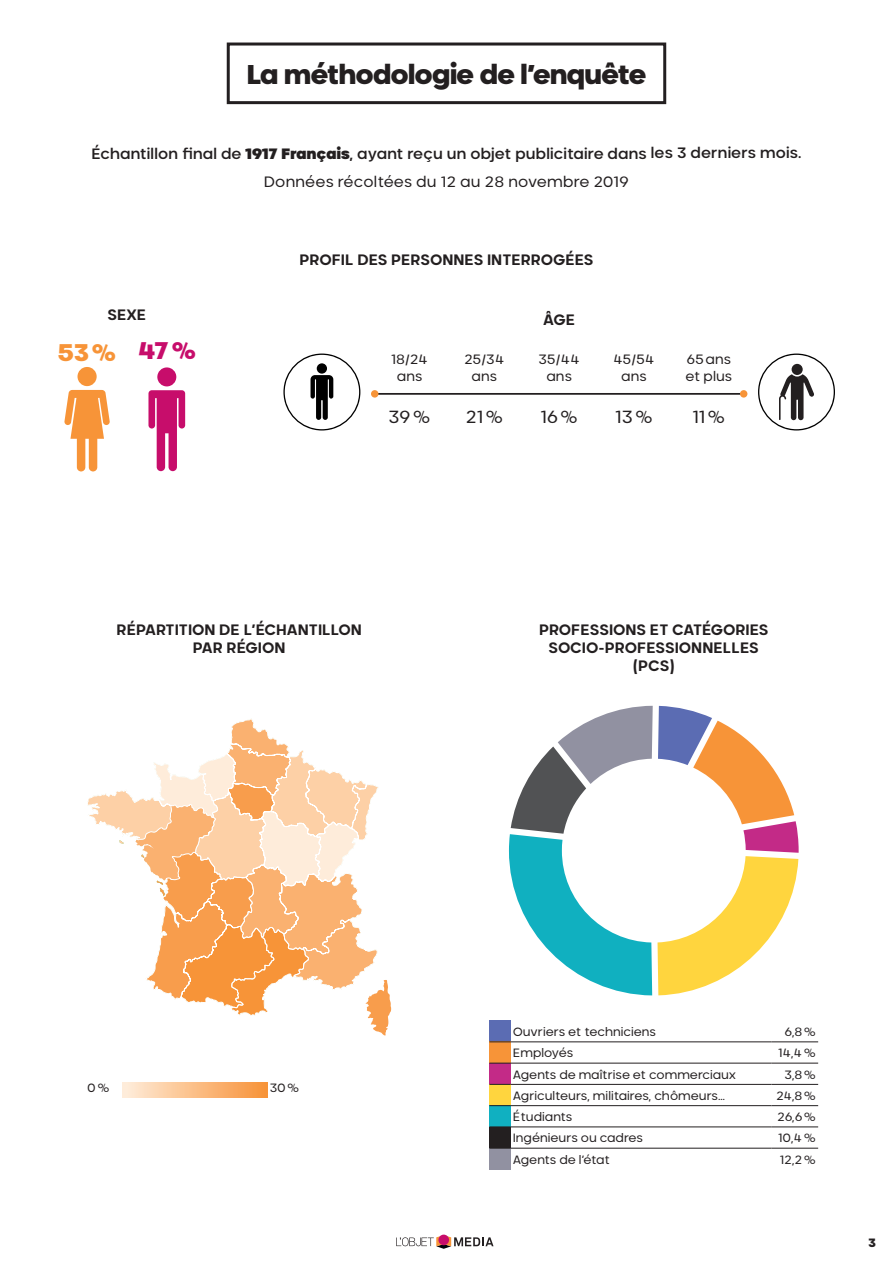
<style>
.page{position:relative;width:893px;height:1263px;background:#fff}
.page>*{position:absolute;margin:0;border:0;box-sizing:border-box;transform-origin:0 0}
.t1{font:27px "Neometric Alt Black";letter-spacing:-.02em;color:#231f20}
.t2{font:900 24px "Neometric";color:#f79438}
.t3{font:17.55px "Neometric";color:#231f20}
.t4{font:700 15px/18px "Neometric Alt";letter-spacing:-.005em;color:#231f20;text-align:center}
.t5{font:500 15px/28px "Neometric";letter-spacing:.01em;color:#231f20;text-align:center}
.t6{font:13.5px/16.2px "Neometric";color:#231f20;text-align:center}
.t7{font:12px "Neometric";color:#231f20}
.t8{font:12px "Neometric Alt Black";color:#231f20}
.s1{font-weight:800}
.s2{font-weight:400}
.s3{color:#c70d6b}
</style>
<div class="page">
<div style="left:227px;top:43px;width:439px;height:61px;border:3px solid #231f20"></div>
<div style="left:78px;top:367px;width:19px;height:19px;background:#f79438;border-radius:50%"></div>
<svg style="left:64px;top:390px;width:46px;height:81px"></svg>
<div style="left:157px;top:367px;width:19px;height:19px;background:#c70d6b;border-radius:50%"></div>
<svg style="left:148px;top:390px;width:37px;height:81px"></svg>
<svg style="left:283px;top:354px;width:77px;height:76px"></svg>
<svg style="left:758px;top:354px;width:77px;height:76px"></svg>
<hr style="left:374px;top:393px;width:370px;height:2px;background:#231f20">
<div style="left:371px;top:390px;width:7px;height:8px;background:#f79438;border-radius:50%"></div>
<div style="left:740px;top:390px;width:7px;height:8px;background:#f79438;border-radius:50%"></div>
<div style="left:489px;top:1020px;width:22px;height:22px;background:#5b6cb3"></div>
<div style="left:489px;top:1042px;width:22px;height:21px;background:#f79438"></div>
<div style="left:489px;top:1063px;width:22px;height:21px;background:#c32a87"></div>
<div style="left:489px;top:1084px;width:22px;height:22px;background:#ffd53e"></div>
<div style="left:489px;top:1106px;width:22px;height:21px;background:#10b0c1"></div>
<div style="left:489px;top:1127px;width:22px;height:21px;background:#231f20"></div>
<div style="left:489px;top:1148px;width:22px;height:21px;background:#9191a1"></div>
<svg style="left:489px;top:1041px;width:22px;height:1px"></svg>
<svg style="left:489px;top:1063px;width:22px;height:1px"></svg>
<svg style="left:489px;top:1084px;width:22px;height:1px"></svg>
<svg style="left:489px;top:1105px;width:22px;height:1px"></svg>
<svg style="left:489px;top:1126px;width:22px;height:1px"></svg>
<svg style="left:489px;top:1148px;width:22px;height:1px"></svg>
<hr style="left:511px;top:1041px;width:260px;height:1px;background:#231f20">
<hr style="left:771px;top:1041px;width:47px;height:1px;background:#231f20">
<hr style="left:511px;top:1063px;width:260px;height:1px;background:#231f20">
<hr style="left:771px;top:1063px;width:47px;height:1px;background:#231f20">
<hr style="left:511px;top:1084px;width:260px;height:1px;background:#231f20">
<hr style="left:771px;top:1084px;width:47px;height:1px;background:#231f20">
<hr style="left:511px;top:1105px;width:260px;height:1px;background:#231f20">
<hr style="left:771px;top:1105px;width:47px;height:1px;background:#231f20">
<hr style="left:511px;top:1126px;width:260px;height:1px;background:#231f20">
<hr style="left:771px;top:1126px;width:47px;height:1px;background:#231f20">
<hr style="left:511px;top:1148px;width:260px;height:1px;background:#231f20">
<hr style="left:771px;top:1148px;width:47px;height:1px;background:#231f20">
<svg style="left:509px;top:706px;width:290px;height:289px"></svg>
<svg style="left:208px;top:719px;width:183px;height:317px"></svg>
<svg style="left:88px;top:762px;width:186px;height:246px"></svg>
<svg style="left:122px;top:1082px;width:146px;height:15px;background:#fabf88"></svg>
<svg style="left:396px;top:1234px;width:97px;height:15px"></svg>
<h1 class="t1" style="left:247px;top:56px;width:401px">La méthodologie de l’enquête</h1>
<p class="t5" style="left:92px;top:139px;width:711px">Échantillon final de <span class="s1">1917 Français</span>, ayant reçu un objet publicitaire dans les 3 derniers mois.<br><span class="s2">Données récoltées du 12 au 28 novembre 2019</span></p>
<p class="t4" style="left:107px;top:305px;width:40px">SEXE</p>
<h2 class="t2" style="left:58px;top:335px;width:139px">53% <span class="s3">47%</span></h2>
<p class="t4" style="left:299px;top:250px;width:296px">PROFIL DES PERSONNES INTERROGÉES</p>
<p class="t4" style="left:543px;top:311px;width:33px">ÂGE</p>
<p class="t6" style="left:391px;top:351px;width:38px">18/24 ans</p>
<p class="t6" style="left:464px;top:351px;width:42px">25/34 ans</p>
<p class="t6" style="left:538px;top:351px;width:43px">35/44 ans</p>
<p class="t6" style="left:613px;top:351px;width:43px">45/54 ans</p>
<p class="t6" style="left:685px;top:351px;width:48px;text-align:left">65ans et plus</p>
<h3 class="t3" style="left:389px;top:405px;width:44px">39%</h3>
<h3 class="t3" style="left:466px;top:405px;width:39px">21%</h3>
<h3 class="t3" style="left:540px;top:405px;width:39px">16%</h3>
<h3 class="t3" style="left:615px;top:405px;width:39px">13%</h3>
<h3 class="t3" style="left:692px;top:405px;width:34px">11%</h3>
<p class="t4" style="left:117px;top:620px;width:247px">RÉPARTITION DE L’ÉCHANTILLON<br>PAR RÉGION</p>
<p class="t4" style="left:539px;top:620px;width:231px">PROFESSIONS ET CATÉGORIES<br>SOCIO-PROFESSIONNELLES (PCS)</p>
<p class="t7" style="left:87px;top:1079px;width:24px">0%</p>
<p class="t7" style="left:270px;top:1079px;width:31px">30%</p>
<p class="t7" style="left:513px;top:1024px;width:145px">Ouvriers et techniciens</p>
<p class="t7" style="left:784px;top:1024px;width:33px">6,8%</p>
<p class="t7" style="left:513px;top:1045px;width:62px">Employés</p>
<p class="t7" style="left:778px;top:1045px;width:39px">14,4%</p>
<p class="t7" style="left:513px;top:1066px;width:225px">Agents de maîtrise et commerciaux</p>
<p class="t7" style="left:784px;top:1066px;width:33px">3,8%</p>
<p class="t7" style="left:513px;top:1087px;width:214px">Agriculteurs, militaires, chômeurs…</p>
<p class="t7" style="left:776px;top:1087px;width:42px">24,8%</p>
<p class="t7" style="left:513px;top:1109px;width:61px">Étudiants</p>
<p class="t7" style="left:777px;top:1109px;width:40px">26,6%</p>
<p class="t7" style="left:513px;top:1130px;width:132px">Ingénieurs ou cadres</p>
<p class="t7" style="left:778px;top:1130px;width:39px">10,4%</p>
<p class="t7" style="left:513px;top:1151px;width:99px">Agents de l’état</p>
<p class="t7" style="left:780px;top:1151px;width:38px">12,2%</p>
<p class="t8" style="left:868px;top:1234px;width:9px">3</p>
</div>
